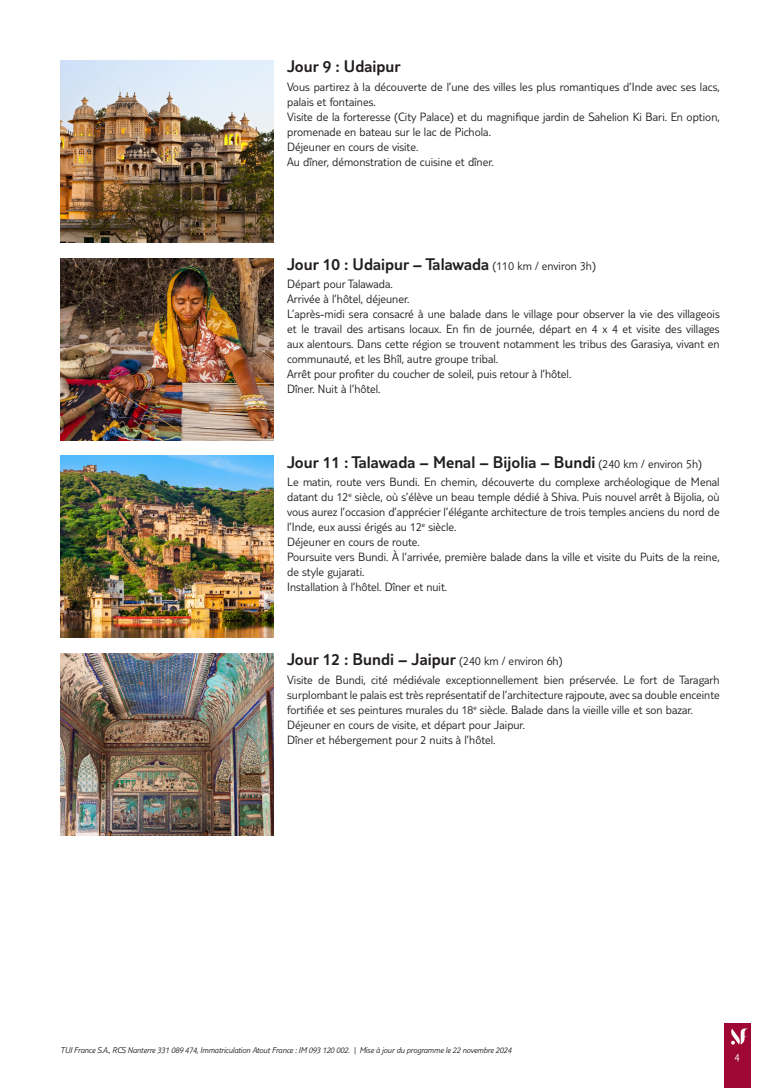
<style>
.page{position:relative;width:780px;height:1088px;background:#fff}
.page>*{position:absolute;margin:0;border:0;box-sizing:border-box;transform-origin:0 0}
.t1{font:300 17.5px "TUI Type";color:#231f20}
.t2{font:300 12.5px/15px "TUI Type";color:#231f20}
.t3{font:300 11.25px "TUI Type";color:#fff}
.t4{font:italic 300 8.75px "TUI Type";letter-spacing:-.02em;color:#231f20}
.s1{font-size:12.5px}
</style>
<div class="page">
<div style="left:724px;top:1023px;width:26px;height:65px;background:#9e0832"></div>
<svg style="left:731px;top:1028px;width:17px;height:16px"></svg>
<img style="left:60px;top:60px;width:213px;height:182px">
<img style="left:60px;top:258px;width:213px;height:182px">
<img style="left:60px;top:456px;width:213px;height:182px">
<img style="left:60px;top:654px;width:213px;height:182px">
<h1 class="t1" style="left:287px;top:56px;width:115px">Jour 9 : Udaipur</h1>
<p class="t2" style="left:287px;top:79px;width:434px">Vous partirez à la découverte de l’une des villes les plus romantiques d’Inde avec ses lacs, palais et fontaines.<br>Visite de la forteresse (City Palace) et du magnifique jardin de Sahelion Ki Bari. En option, promenade en bateau sur le lac de Pichola.<br>Déjeuner en cours de visite.<br>Au dîner, démonstration de cuisine et dîner.</p>
<h1 class="t1" style="left:287px;top:254px;width:310px">Jour 10 : Udaipur – Talawada <span class="s1">(110 km / environ 3h)</span></h1>
<p class="t2" style="left:287px;top:276px;width:434px">Départ pour Talawada.<br>Arrivée à l’hôtel, déjeuner.<br>L’après-midi sera consacré à une balade dans le village pour observer la vie des villageois et le travail des artisans locaux. En fin de journée, départ en 4 x 4 et visite des villages aux alentours. Dans cette région se trouvent notamment les tribus des Garasiya, vivant en communauté, et les Bhîl, autre groupe tribal.<br>Arrêt pour profiter du coucher de soleil, puis retour à l’hôtel.<br>Dîner. Nuit à l’hôtel.</p>
<h1 class="t1" style="left:287px;top:452px;width:416px">Jour 11 : Talawada – Menal – Bijolia – Bundi <span class="s1">(240 km / environ 5h)</span></h1>
<p class="t2" style="left:287px;top:474px;width:434px">Le matin, route vers Bundi. En chemin, découverte du complexe archéologique de Menal datant du 12<sup>e</sup> siècle, où s’élève un beau temple dédié à Shiva. Puis nouvel arrêt à Bijolia, où vous aurez l’occasion d’apprécier l’élégante architecture de trois temples anciens du nord de l’Inde, eux aussi érigés au 12<sup>e</sup> siècle.<br>Déjeuner en cours de route.<br>Poursuite vers Bundi. À l’arrivée, première balade dans la ville et visite du Puits de la reine, de style gujarati.<br>Installation à l’hôtel. Dîner et nuit.</p>
<h1 class="t1" style="left:287px;top:649px;width:277px">Jour 12 : Bundi – Jaipur <span class="s1">(240 km / environ 6h)</span></h1>
<p class="t2" style="left:287px;top:672px;width:434px">Visite de Bundi, cité médiévale exceptionnellement bien préservée. Le fort de Taragarh surplombant le palais est très représentatif de l’architecture rajpoute, avec sa double enceinte fortifiée et ses peintures murales du 18<sup>e</sup> siècle. Balade dans la vieille ville et son bazar.<br>Déjeuner en cours de visite, et départ pour Jaipur.<br>Dîner et hébergement pour 2 nuits à l’hôtel.</p>
<p class="t4" style="left:60px;top:1045px;width:452px">TUI France S.A., RCS Nanterre 331 089 474, Immatriculation Atout France : IM 093 120 002. | Mise à jour du programme le 22 novembre 2024</p>
<p class="t3" style="left:734px;top:1050px;width:7px">4</p>
</div>
